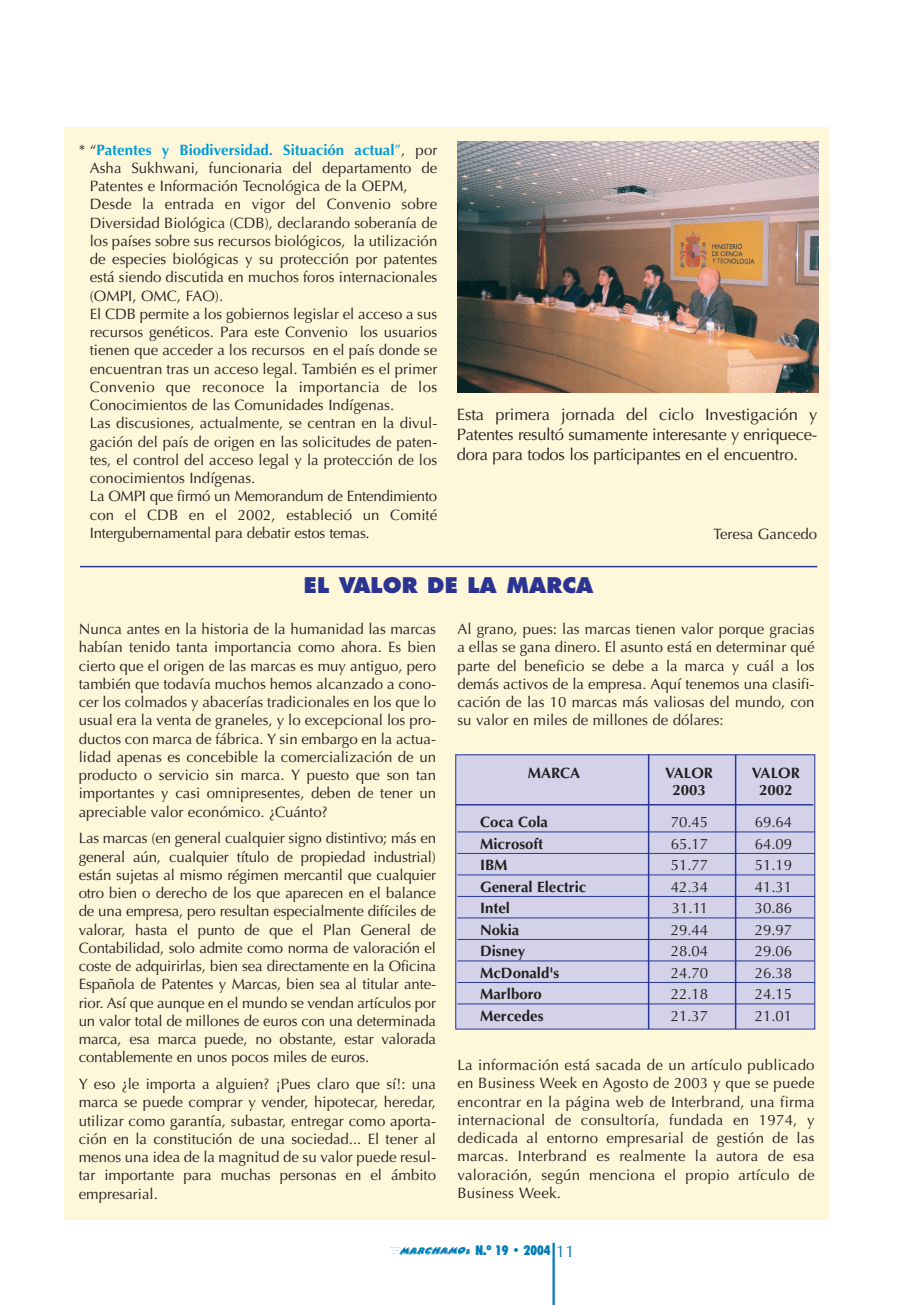
<style>
.page{position:relative;width:914px;height:1305px;background:#fff}
.page>*{position:absolute;margin:0;border:0;box-sizing:border-box;transform-origin:0 0}
.t1{font:800 21px "Futura";color:#2c3491}
.t2{font:16.5px/20.1px "Optima";letter-spacing:-.015em;color:#231f20;text-align:justify}
.t3{font:15px/18.3px "Optima";color:#231f20;text-align:justify}
.t4{font:700 15px "Optima";color:#231f20}
.t5{font:900 condensed 13.5px "Futura BT";color:#007cb7}
.s1{font-weight:700;color:#009cd6}
.s2{color:#009cd6}
.s3{font-family:"Optima";font-weight:400;font-stretch:normal;font-size:16.5px}
</style>
<div class="page">
<div style="left:64px;top:128px;width:766px;height:1092px;background:#fef7da"></div>
<div style="left:456px;top:755px;width:358px;height:274px;background:#d3d2e9"></div>
<div style="left:455px;top:754px;width:360px;height:275px;border:1px solid #293795"></div>
<hr style="left:552px;top:1243px;width:2px;height:62px;background:#007cb7">
<img style="left:390px;top:1247px;width:81px;height:8px">
<img style="left:457px;top:142px;width:361px;height:251px">
<hr style="left:457px;top:832px;width:357px;height:1px;background:#293795">
<hr style="left:457px;top:853px;width:357px;height:1px;background:#293795">
<hr style="left:457px;top:875px;width:357px;height:1px;background:#293795">
<hr style="left:457px;top:896px;width:357px;height:1px;background:#293795">
<hr style="left:457px;top:918px;width:357px;height:1px;background:#293795">
<hr style="left:457px;top:939px;width:357px;height:1px;background:#293795">
<hr style="left:457px;top:961px;width:357px;height:1px;background:#293795">
<hr style="left:457px;top:982px;width:357px;height:1px;background:#293795">
<hr style="left:457px;top:1004px;width:357px;height:1px;background:#293795">
<hr style="left:80px;top:566px;width:737px;height:1px;background:#293795">
<hr style="left:455px;top:804px;width:358px;height:2px;background:#293795">
<hr style="left:734px;top:755px;width:2px;height:274px;background:#293795">
<hr style="left:648px;top:754px;width:1px;height:275px;background:#293795">
<p class="t3" style="left:90px;top:142px;width:349px;text-align:left;text-indent:-11px">* “<span class="s1">Patentes y Biodiversidad. Situación actual</span><span class="s2">”</span>, por Asha Sukhwani, funcionaria del departamento de Patentes e Información Tecnológica de la OEPM, Desde la entrada en vigor del Convenio sobre Diversidad Biológica (CDB), declarando soberanía de los países sobre sus recursos biológicos, la utilización de especies biológicas y su protección por patentes está siendo discutida en muchos foros internacionales (OMPI, OMC, FAO).<br>El CDB permite a los gobiernos legislar el acceso a sus recursos genéticos. Para este Convenio los usuarios tienen que acceder a los recursos en el país donde se encuentran tras un acceso legal. También es el primer Convenio que reconoce la importancia de los Conocimientos de las Comunidades Indígenas.<br>Las discusiones, actualmente, se centran en la divul&shy;gación del país de origen en las solicitudes de paten&shy;tes, el control del acceso legal y la protección de los conocimientos Indígenas.<br>La OMPI que firmó un Memorandum de Entendimiento con el CDB en el 2002, estableció un Comité Intergubernamental para debatir estos temas.</p>
<p class="t2" style="left:457px;top:406px;width:362px">Esta primera jornada del ciclo Investigación y Patentes resultó sumamente interesante y enriquece&shy;dora para todos los participantes en el encuentro.</p>
<p class="t3" style="left:713px;top:526px;width:105px">Teresa Gancedo</p>
<h1 class="t1" style="left:304px;top:576px;width:291px">EL VALOR DE LA MARCA</h1>
<p class="t3" style="left:79px;top:621px;width:359px">Nunca antes en la historia de la humanidad las marcas habían tenido tanta importancia como ahora. Es bien cierto que el origen de las marcas es muy antiguo, pero también que todavía muchos hemos alcanzado a cono&shy;cer los colmados y abacerías tradicionales en los que lo usual era la venta de graneles, y lo excepcional los pro&shy;ductos con marca de fábrica. Y sin embargo en la actua&shy;lidad apenas es concebible la comercialización de un producto o servicio sin marca. Y puesto que son tan importantes y casi omnipresentes, deben de tener un apreciable valor económico. ¿Cuánto?</p>
<p class="t3" style="left:79px;top:831px;width:359px">Las marcas (en general cualquier signo distintivo; más en general aún, cualquier título de propiedad industrial) están sujetas al mismo régimen mercantil que cualquier otro bien o derecho de los que aparecen en el balance de una empresa, pero resultan especialmente difíciles de valorar, hasta el punto de que el Plan General de Contabilidad, solo admite como norma de valoración el coste de adquirirlas, bien sea directamente en la Oficina Española de Patentes y Marcas, bien sea al titular ante&shy;rior. Así que aunque en el mundo se vendan artículos por un valor total de millones de euros con una determinada marca, esa marca puede, no obstante, estar valorada contablemente en unos pocos miles de euros.</p>
<p class="t3" style="left:79px;top:1076px;width:359px">Y eso ¿le importa a alguien? ¡Pues claro que sí!: una marca se puede comprar y vender, hipotecar, heredar, utilizar como garantía, subastar, entregar como aporta&shy;ción en la constitución de una sociedad... El tener al menos una idea de la magnitud de su valor puede resul&shy;tar importante para muchas personas en el ámbito empresarial.</p>
<p class="t3" style="left:457px;top:621px;width:359px">Al grano, pues: las marcas tienen valor porque gracias a ellas se gana dinero. El asunto está en determinar qué parte del beneficio se debe a la marca y cuál a los demás activos de la empresa. Aquí tenemos una clasifi&shy;cación de las 10 marcas más valiosas del mundo, con su valor en miles de millones de dólares:</p>
<p class="t4" style="left:528px;top:767px;width:54px">MARCA</p>
<p class="t4" style="left:665px;top:767px;width:50px">VALOR</p>
<p class="t4" style="left:751px;top:767px;width:50px">VALOR</p>
<p class="t4" style="left:672px;top:784px;width:35px">2003</p>
<p class="t4" style="left:759px;top:784px;width:35px">2002</p>
<p class="t4" style="left:480px;top:816px;width:69px">Coca Cola</p>
<p class="t3" style="left:670px;top:815px;width:39px">70.45</p>
<p class="t3" style="left:754px;top:815px;width:39px">69.64</p>
<p class="t4" style="left:480px;top:838px;width:65px">Microsoft</p>
<p class="t3" style="left:670px;top:836px;width:39px">65.17</p>
<p class="t3" style="left:754px;top:836px;width:39px">64.09</p>
<p class="t4" style="left:480px;top:859px;width:29px">IBM</p>
<p class="t3" style="left:670px;top:858px;width:39px">51.77</p>
<p class="t3" style="left:754px;top:858px;width:39px">51.19</p>
<p class="t4" style="left:480px;top:881px;width:108px">General Electric</p>
<p class="t3" style="left:670px;top:879px;width:39px">42.34</p>
<p class="t3" style="left:754px;top:879px;width:39px">41.31</p>
<p class="t4" style="left:480px;top:902px;width:31px">Intel</p>
<p class="t3" style="left:672px;top:901px;width:38px">31.11</p>
<p class="t3" style="left:754px;top:901px;width:39px">30.86</p>
<p class="t4" style="left:480px;top:924px;width:41px">Nokia</p>
<p class="t3" style="left:670px;top:922px;width:39px">29.44</p>
<p class="t3" style="left:754px;top:922px;width:39px">29.97</p>
<p class="t4" style="left:480px;top:945px;width:47px">Disney</p>
<p class="t3" style="left:670px;top:944px;width:39px">28.04</p>
<p class="t3" style="left:754px;top:944px;width:39px">29.06</p>
<p class="t4" style="left:480px;top:967px;width:81px">McDonald's</p>
<p class="t3" style="left:670px;top:965px;width:39px">24.70</p>
<p class="t3" style="left:754px;top:965px;width:39px">26.38</p>
<p class="t4" style="left:480px;top:988px;width:63px">Marlboro</p>
<p class="t3" style="left:670px;top:987px;width:39px">22.18</p>
<p class="t3" style="left:754px;top:987px;width:39px">24.15</p>
<p class="t4" style="left:480px;top:1010px;width:65px">Mercedes</p>
<p class="t3" style="left:670px;top:1008px;width:39px">21.37</p>
<p class="t3" style="left:754px;top:1008px;width:39px">21.01</p>
<p class="t3" style="left:457px;top:1057px;width:359px">La información está sacada de un artículo publicado en Business Week en Agosto de 2003 y que se puede encontrar en la página web de Interbrand, una firma internacional de consultoría, fundada en 1974, y dedicada al entorno empresarial de gestión de las marcas. Interbrand es realmente la autora de esa valoración, según menciona el propio artículo de Business Week.</p>
<p class="t5" style="left:475px;top:1244px;width:101px">N.º 19 • 2004 <span class="s3">11</span></p>
</div>
